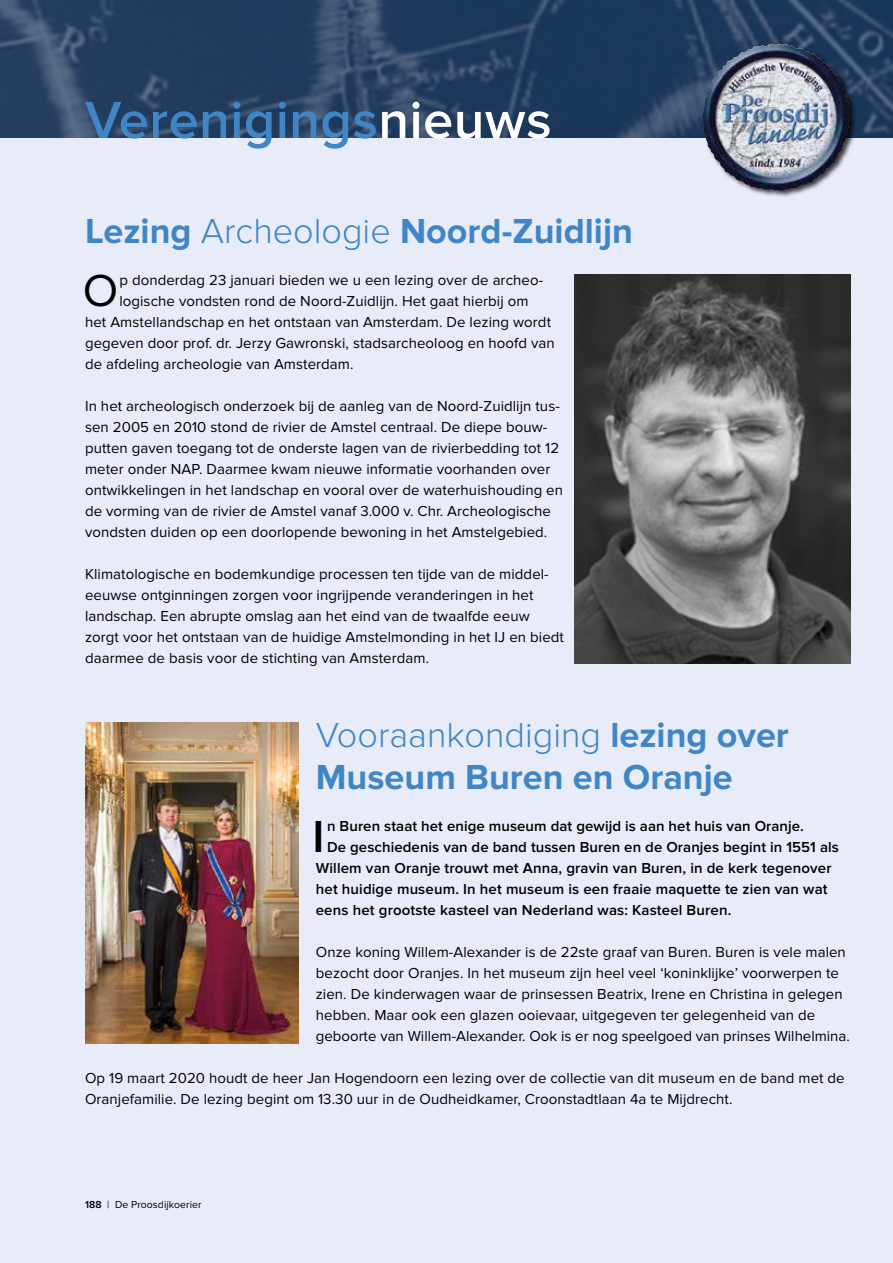
<style>
.page{position:relative;width:893px;height:1263px;background:#e7ecf8}
.page>*{position:absolute;margin:0;border:0;box-sizing:border-box;transform-origin:0 0}
.t1{font:600 54px "Proxima Nova";letter-spacing:.01em;color:#4085c6}
.t2{font:46.5px "Proxima Nova";color:#000}
.t3{font:600 46.5px "Proxima Nova";color:#000}
.t4{font:700 36px/42px "Proxima Nova";color:#4085c6}
.t5{font:15px/21px "Proxima Nova";letter-spacing:.005em;color:#000}
.t6{font:600 15px "Proxima Nova";letter-spacing:.01em;color:#000}
.t7{font:10.5px "Proxima Nova";letter-spacing:.005em;color:#000}
.s1{color:#fff}
.s2{font-weight:300}
.s3{font-weight:600}
</style>
<div class="page">
<img style="left:0;top:0;width:893px;height:138px">
<div style="left:701px;top:42px;width:156px;height:156px;background:#000;opacity:.75"></div>
<img style="left:702px;top:44px;width:148px;height:147px">
<img style="left:574px;top:275px;width:276px;height:388px">
<img style="left:85px;top:722px;width:214px;height:321px">
<h1 class="t1" style="left:85px;top:89px;width:468px">Verenigings<span class="s1">nieuws</span></h1>
<h3 class="t4" style="left:85px;top:211px;width:549px">Lezing <span class="s2">Archeologie</span> Noord-Zuidlijn</h3>
<h2 class="t2" style="left:83px;top:264px;width:37px">O</h2>
<p class="t5" style="left:119px;top:270px;width:425px">p donderdag 23 januari bieden we u een lezing over de archeo-</p>
<p class="t5" style="left:119px;top:291px;width:411px">logische vondsten rond de Noord-Zuidlijn. Het gaat hierbij om</p>
<p class="t5" style="left:85px;top:312px;width:467px">het Amstellandschap en het ontstaan van Amsterdam. De lezing wordt</p>
<p class="t5" style="left:85px;top:333px;width:471px">gegeven door prof. dr. Jerzy Gawronski, stadsarcheoloog en hoofd van</p>
<p class="t5" style="left:85px;top:354px;width:270px">de afdeling archeologie van Amsterdam.</p>
<p class="t5" style="left:85px;top:396px;width:480px">In het archeologisch onderzoek bij de aanleg van de Noord-Zuidlijn tus&shy;sen 2005 en 2010 stond de rivier de Amstel centraal. De diepe bouw&shy;putten gaven toegang tot de onderste lagen van de rivierbedding tot 12 meter onder NAP. Daarmee kwam nieuwe informatie voorhanden over ontwikkelingen in het landschap en vooral over de waterhuishouding en de vorming van de rivier de Amstel vanaf 3.000 v. Chr. Archeologische vondsten duiden op een doorlopende bewoning in het Amstelgebied.</p>
<p class="t5" style="left:85px;top:564px;width:480px">Klimatologische en bodemkundige processen ten tijde van de middel&shy;eeuwse ontginningen zorgen voor ingrijpende veranderingen in het landschap. Een abrupte omslag aan het eind van de twaalfde eeuw zorgt voor het ontstaan van de huidige Amstelmonding in het IJ en biedt daarmee de basis voor de stichting van Amsterdam.</p>
<h3 class="t4" style="left:316px;top:715px;width:475px"><span class="s2">Vooraankondiging</span> lezing over<br>Museum Buren en Oranje</h3>
<h2 class="t3" style="left:312px;top:810px;width:14px">I</h2>
<p class="t6" style="left:327px;top:817px;width:478px">n Buren staat het enige museum dat gewijd is aan het huis van Oranje.</p>
<p class="t6" style="left:327px;top:838px;width:513px">De geschiedenis van de band tussen Buren en de Oranjes begint in 1551 als</p>
<p class="t6" style="left:316px;top:859px;width:517px">Willem van Oranje trouwt met Anna, gravin van Buren, in de kerk tegenover</p>
<p class="t6" style="left:316px;top:880px;width:513px">het huidige museum. In het museum is een fraaie maquette te zien van wat</p>
<p class="t6" style="left:316px;top:901px;width:417px">eens het grootste kasteel van Nederland was: Kasteel Buren.</p>
<p class="t5" style="left:316px;top:942px;width:536px">Onze koning Willem-Alexander is de 22ste graaf van Buren. Buren is vele malen bezocht door Oranjes. In het museum zijn heel veel ‘koninklijke’ voorwerpen te zien. De kinderwagen waar de prinsessen Beatrix, Irene en Christina in gelegen hebben. Maar ook een glazen ooievaar, uitgegeven ter gelegenheid van de geboorte van Willem-Alexander. Ook is er nog speelgoed van prinses Wilhelmina.</p>
<p class="t5" style="left:85px;top:1068px;width:761px">Op 19 maart 2020 houdt de heer Jan Hogendoorn een lezing over de collectie van dit museum en de band met de<br>Oranjefamilie. De lezing begint om 13.30 uur in de Oudheidkamer, Croonstadtlaan 4a te Mijdrecht.</p>
<p class="t7" style="left:85px;top:1198px;width:118px"><span class="s3">188</span> | De Proosdijkoerier</p>
</div>
